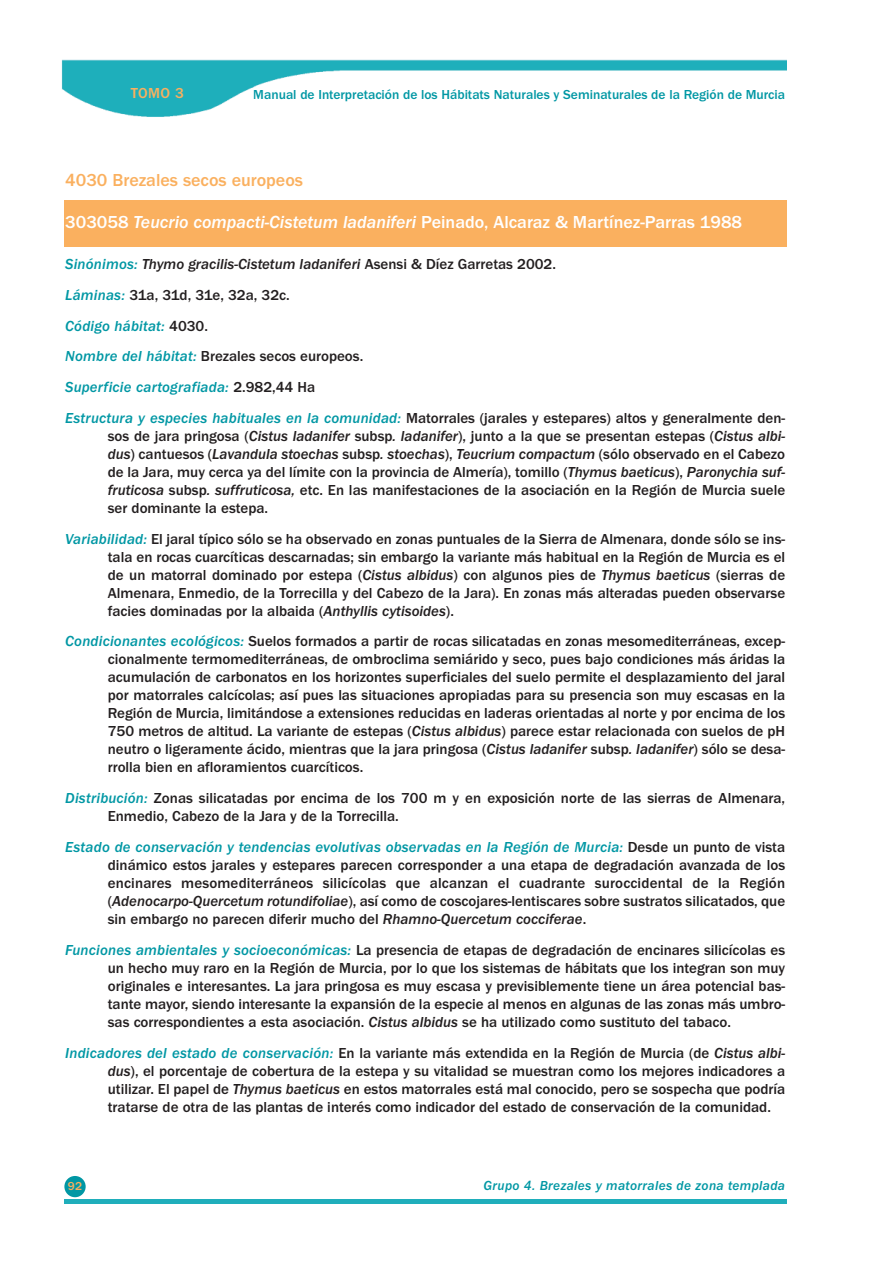
<style>
.page{position:relative;width:893px;height:1263px;background:#fff}
.page>*{position:absolute;margin:0;border:0;box-sizing:border-box;transform-origin:0 0}
.t1{font:500 18px "Franklin Gothic";color:#fff}
.t2{font:500 18px "Franklin Gothic";color:#fab05f}
.t3{font:500 15px/18px "Franklin Gothic";color:#231f20;text-align:justify}
.t4{font:500 15px "Franklin Gothic";color:#fab05f}
.t5{font:500 13.5px "Franklin Gothic";color:#0097a4}
.t6{font:italic 500 13.5px "Franklin Gothic";letter-spacing:.025em;color:#0097a4}
.t7{font:500 12px "Franklin Gothic";color:#fab05f}
.s1{font-style:italic}
.s2{font-style:italic;color:#0097a4}
</style>
<div class="page">
<img style="left:61px;top:59px;width:726px;height:58px">
<hr style="left:64px;top:1199px;width:723px;height:4px;background:#1faebb">
<div style="left:64px;top:1176px;width:22px;height:21px;background:#0097a4;border-radius:50%"></div>
<div style="left:64px;top:200px;width:723px;height:47px;background:#fab05f"></div>
<p class="t4" style="left:131px;top:84px;width:55px">TOMO 3</p>
<p class="t5" style="left:253px;top:86px;width:533px">Manual de Interpretación de los Hábitats Naturales y Seminaturales de la Región de Murcia</p>
<p class="t2" style="left:65px;top:169px;width:239px">4030 Brezales secos europeos</p>
<p class="t1" style="left:65px;top:211px;width:678px">303058 <span class="s1">Teucrio compacti-Cistetum ladaniferi</span> Peinado, Alcaraz &amp; Martínez-Parras 1988</p>
<p class="t3" style="left:65px;top:249px;width:721px;line-height:30.8px;text-align:left"><span class="s2">Sinónimos:</span> <span class="s1">Thymo gracilis-Cistetum ladaniferi</span> Asensi &amp; Díez Garretas 2002.<br><span class="s2">Láminas:</span> 31a, 31d, 31e, 32a, 32c.<br><span class="s2">Código hábitat:</span> 4030.<br><span class="s2">Nombre del hábitat:</span> Brezales secos europeos.<br><span class="s2">Superficie cartografiada:</span> 2.982,44 Ha<br><span class="s2">Estructura y especies habituales en la comunidad:</span> Matorrales (jarales y estepares) altos y generalmente den-</p>
<p class="t3" style="left:108px;top:427px;width:679px">sos de jara pringosa (<span class="s1">Cistus ladanifer</span> subsp<span class="s1">. ladanifer</span>), junto a la que se presentan estepas (<span class="s1">Cistus albi&shy;dus</span>) cantuesos (<span class="s1">Lavandula stoechas</span> subsp<span class="s1">. stoechas</span>), <span class="s1">Teucrium compactum</span> (sólo observado en el Cabezo de la Jara, muy cerca ya del límite con la provincia de Almería), tomillo (<span class="s1">Thymus baeticus</span>), <span class="s1">Paronychia suf&shy;fruticosa</span> subsp<span class="s1">. suffruticosa,</span> etc. En las manifestaciones de la asociación en la Región de Murcia suele ser dominante la estepa.</p>
<p class="t3" style="left:108px;top:529px;width:679px;text-indent:-43px"><span class="s2">Variabilidad:</span> El jaral típico sólo se ha observado en zonas puntuales de la Sierra de Almenara, donde sólo se ins&shy;tala en rocas cuarcíticas descarnadas; sin embargo la variante más habitual en la Región de Murcia es el de un matorral dominado por estepa (<span class="s1">Cistus albidus</span>) con algunos pies de <span class="s1">Thymus baeticus</span> (sierras de Almenara, Enmedio, de la Torrecilla y del Cabezo de la Jara). En zonas más alteradas pueden observarse facies dominadas por la albaida (<span class="s1">Anthyllis cytisoides</span>).</p>
<p class="t3" style="left:108px;top:632px;width:679px;text-indent:-43px"><span class="s2">Condicionantes ecológicos:</span> Suelos formados a partir de rocas silicatadas en zonas mesomediterráneas, excep&shy;cionalmente termomediterráneas, de ombroclima semiárido y seco, pues bajo condiciones más áridas la acumulación de carbonatos en los horizontes superficiales del suelo permite el desplazamiento del jaral por matorrales calcícolas; así pues las situaciones apropiadas para su presencia son muy escasas en la Región de Murcia, limitándose a extensiones reducidas en laderas orientadas al norte y por encima de los 750 metros de altitud. La variante de estepas (<span class="s1">Cistus albidus</span>) parece estar relacionada con suelos de pH neutro o ligeramente ácido, mientras que la jara pringosa (<span class="s1">Cistus ladanifer</span> subsp<span class="s1">. ladanifer</span>) sólo se desa&shy;rrolla bien en afloramientos cuarcíticos.</p>
<p class="t3" style="left:108px;top:789px;width:679px;text-indent:-43px"><span class="s2">Distribución:</span> Zonas silicatadas por encima de los 700 m y en exposición norte de las sierras de Almenara,<br>Enmedio, Cabezo de la Jara y de la Torrecilla.</p>
<p class="t3" style="left:108px;top:838px;width:679px;text-indent:-43px"><span class="s2">Estado de conservación y tendencias evolutivas observadas en la Región de Murcia:</span> Desde un punto de vista dinámico estos jarales y estepares parecen corresponder a una etapa de degradación avanzada de los encinares mesomediterráneos silicícolas que alcanzan el cuadrante suroccidental de la Región (<span class="s1">Adenocarpo-Quercetum rotundifoliae</span>), así como de coscojares-lentiscares sobre sustratos silicatados, que sin embargo no parecen diferir mucho del <span class="s1">Rhamno-Quercetum cocciferae</span>.</p>
<p class="t3" style="left:108px;top:940px;width:679px;text-indent:-43px"><span class="s2">Funciones ambientales y socioeconómicas:</span> La presencia de etapas de degradación de encinares silicícolas es un hecho muy raro en la Región de Murcia, por lo que los sistemas de hábitats que los integran son muy originales e interesantes. La jara pringosa es muy escasa y previsiblemente tiene un área potencial bas&shy;tante mayor, siendo interesante la expansión de la especie al menos en algunas de las zonas más umbro&shy;sas correspondientes a esta asociación. <span class="s1">Cistus albidus</span> se ha utilizado como sustituto del tabaco.</p>
<p class="t3" style="left:108px;top:1043px;width:679px;text-indent:-43px"><span class="s2">Indicadores del estado de conservación:</span> En la variante más extendida en la Región de Murcia (de <span class="s1">Cistus albi&shy;dus</span>), el porcentaje de cobertura de la estepa y su vitalidad se muestran como los mejores indicadores a utilizar. El papel de <span class="s1">Thymus baeticus</span> en estos matorrales está mal conocido, pero se sospecha que podría tratarse de otra de las plantas de interés como indicador del estado de conservación de la comunidad.</p>
<p class="t7" style="left:68px;top:1179px;width:16px">92</p>
<p class="t6" style="left:483px;top:1178px;width:303px">Grupo 4. Brezales y matorrales de zona templada</p>
</div>
